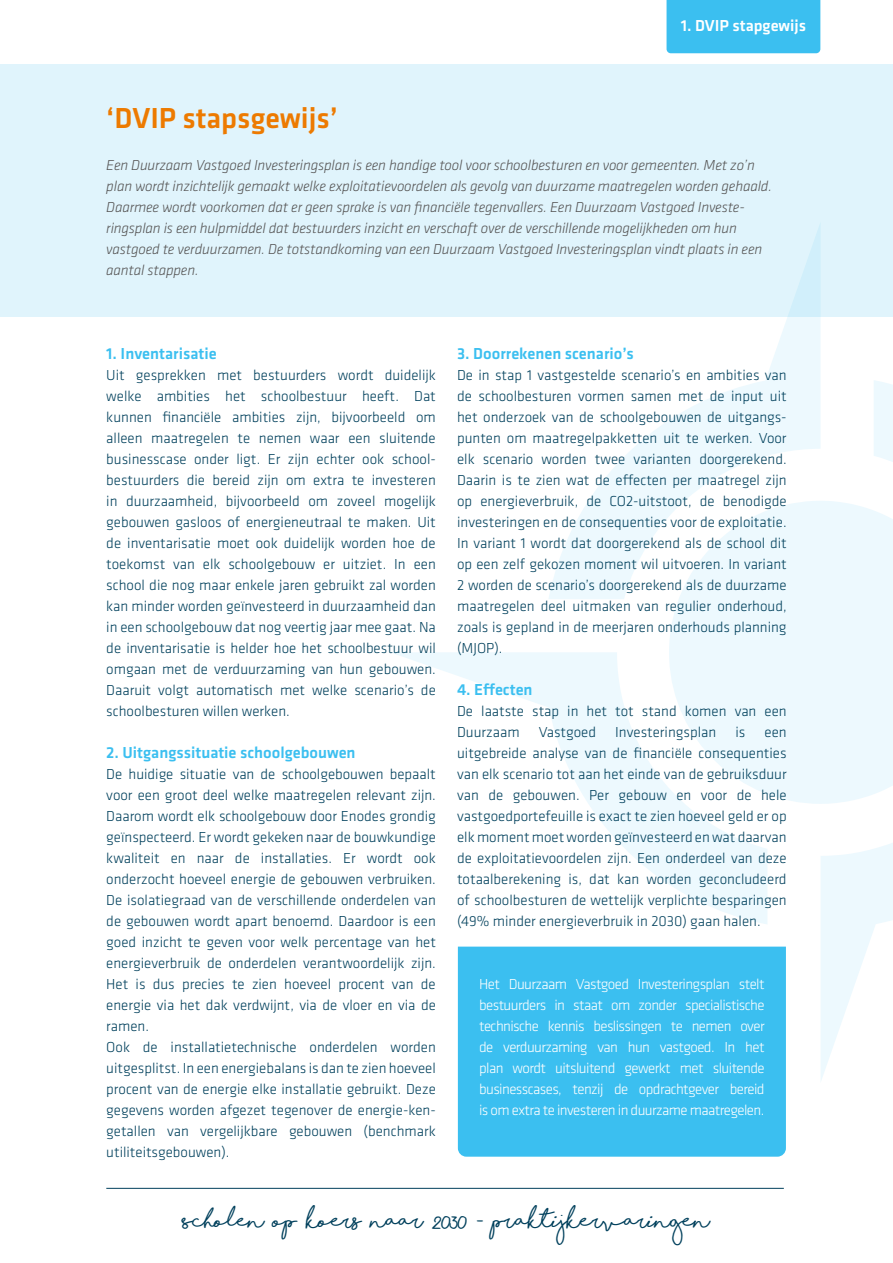
<style>
.page{position:relative;width:893px;height:1263px;background:#fff}
.page>*{position:absolute;margin:0;border:0;box-sizing:border-box;transform-origin:0 0}
.t1{font:500 30px "Klavika";color:#ed7a00}
.t2{font:700 19.5px "Shorelines Script";color:#00405c}
.t3{font:500 16.5px "Klavika";color:#3bbff0}
.t4{font:500 16.5px "Klavika";color:#fff}
.t5{font:300 15px/21px "Klavika";color:#00405c;text-align:justify}
.t6{font:italic 300 15px/21px "Klavika";letter-spacing:-.01em;color:#555454}
.t7{font:300 15px/21px "Klavika";letter-spacing:-.04em;color:#fff;text-align:justify}
</style>
<div class="page">
<svg style="left:548px;top:316px;width:273px;height:283px"></svg>
<svg style="left:391px;top:652px;width:376px;height:272px"></svg>
<svg style="left:821px;top:843px;width:72px;height:237px"></svg>
<div style="left:874px;top:380px;width:19px;height:82px;background:#edf9fe"></div>
<svg style="left:669px;top:501px;width:224px;height:303px;fill:#edf9fe"></svg>
<hr style="left:106px;top:1188px;width:678px;height:1px;background:#00405c">
<div style="left:0;top:64px;width:893px;height:252px;background:#e0f4fc"></div>
<div style="left:666px;top:0;width:154px;height:53px;background:#3bbff0"></div>
<div style="left:458px;top:947px;width:328px;height:210px;background:#3bbff0"></div>
<h1 class="t1" style="left:106px;top:98px;width:233px">‘DVIP stapsgewijs’</h1>
<p class="t4" style="left:681px;top:14px;width:127px">1. DVIP stapgewijs</p>
<p class="t6" style="left:106px;top:154px;width:667px">Een Duurzaam Vastgoed Investeringsplan is een handige tool voor schoolbesturen en voor gemeenten. Met zo’n plan wordt inzichtelijk gemaakt welke exploitatievoordelen als gevolg van duurzame maatregelen worden gehaald.<br>Daarmee wordt voorkomen dat er geen sprake is van financiële tegenvallers. Een Duurzaam Vastgoed Investe&shy;ringsplan is een hulpmiddel dat bestuurders inzicht en verschaft over de verschillende mogelijkheden om hun vastgoed te verduurzamen. De totstandkoming van een Duurzaam Vastgoed Investeringsplan vindt plaats in een aantal stappen.</p>
<p class="t3" style="left:106px;top:342px;width:112px">1. Inventarisatie</p>
<p class="t5" style="left:106px;top:364px;width:331px">Uit gesprekken met bestuurders wordt duidelijk welke ambities het schoolbestuur heeft. Dat kunnen financiële ambities zijn, bijvoorbeeld om alleen maatregelen te nemen waar een sluitende businesscase onder ligt. Er zijn echter ook school&shy;bestuurders die bereid zijn om extra te investeren in duurzaamheid, bijvoorbeeld om zoveel mogelijk gebouwen gasloos of energieneutraal te maken. Uit de inventarisatie moet ook duidelijk worden hoe de toekomst van elk schoolgebouw er uitziet. In een school die nog maar enkele jaren gebruikt zal worden kan minder worden geïnvesteerd in duurzaamheid dan in een schoolgebouw dat nog veertig jaar mee gaat. Na de inventarisatie is helder hoe het schoolbestuur wil omgaan met de verduurzaming van hun gebouwen.<br>Daaruit volgt automatisch met welke scenario’s de schoolbesturen willen werken.</p>
<p class="t3" style="left:106px;top:741px;width:251px">2. Uitgangssituatie schoolgebouwen</p>
<p class="t5" style="left:106px;top:763px;width:331px;text-align:left">De huidige situatie van de schoolgebouwen bepaalt voor een groot deel welke maatregelen relevant zijn.<br>Daarom wordt elk schoolgebouw door Enodes grondig geïnspecteerd. Er wordt gekeken naar de bouwkundige kwaliteit en naar de installaties. Er wordt ook onderzocht hoeveel energie de gebouwen verbruiken.<br>De isolatiegraad van de verschillende onderdelen van de gebouwen wordt apart benoemd. Daardoor is een goed inzicht te geven voor welk percentage van het energieverbruik de onderdelen verantwoordelijk zijn.<br>Het is dus precies te zien hoeveel procent van de energie via het dak verdwijnt, via de vloer en via de ramen.<br>Ook de installatietechnische onderdelen worden uitgesplitst. In een energiebalans is dan te zien hoeveel procent van de energie elke installatie gebruikt. Deze gegevens worden afgezet tegenover de energie-ken&shy;getallen van vergelijkbare gebouwen (benchmark utiliteitsgebouwen).</p>
<p class="t3" style="left:457px;top:342px;width:178px">3. Doorrekenen scenario’s</p>
<p class="t5" style="left:457px;top:364px;width:331px">De in stap 1 vastgestelde scenario’s en ambities van de schoolbesturen vormen samen met de input uit het onderzoek van de schoolgebouwen de uitgangs&shy;punten om maatregelpakketten uit te werken. Voor elk scenario worden twee varianten doorgerekend.<br>Daarin is te zien wat de effecten per maatregel zijn op energieverbruik, de CO2-uitstoot, de benodigde investeringen en de consequenties voor de exploitatie.<br>In variant 1 wordt dat doorgerekend als de school dit op een zelf gekozen moment wil uitvoeren. In variant 2 worden de scenario’s doorgerekend als de duurzame maatregelen deel uitmaken van regulier onderhoud, zoals is gepland in de meerjaren onderhouds planning (MJOP).</p>
<p class="t3" style="left:457px;top:678px;width:77px">4. Effecten</p>
<p class="t5" style="left:457px;top:700px;width:331px">De laatste stap in het tot stand komen van een<br>Duurzaam</p>
<p class="t5" style="left:539px;top:721px;width:59px">Vastgoed</p>
<p class="t5" style="left:615px;top:721px;width:103px">Investeringsplan</p>
<p class="t5" style="left:735px;top:721px;width:11px">is</p>
<p class="t5" style="left:457px;top:721px;width:331px;text-indent:307px">een uitgebreide analyse van de financiële consequenties van elk scenario tot aan het einde van de gebruiksduur van de gebouwen. Per gebouw en voor de hele vastgoedportefeuille is exact te zien hoeveel geld er op elk moment moet worden geïnvesteerd en wat daarvan de exploitatievoordelen zijn. Een onderdeel van deze totaalberekening is, dat kan worden geconcludeerd of schoolbesturen de wettelijk verplichte besparingen (49% minder energieverbruik in 2030) gaan halen.</p>
<p class="t7" style="left:479px;top:973px;width:287px">Het Duurzaam Vastgoed Investeringsplan stelt bestuurders in staat om zonder specialistische technische kennis beslissingen te nemen over de verduurzaming van hun vastgoed. In het plan wordt uitsluitend gewerkt met sluitende businesscases, tenzij de opdrachtgever bereid is om extra te investeren in duurzame maatregelen.</p>
<h2 class="t2" style="left:183px;top:1213px;width:529px">Scholen op koers naar 2030 - praktijkervaringen</h2>
</div>
